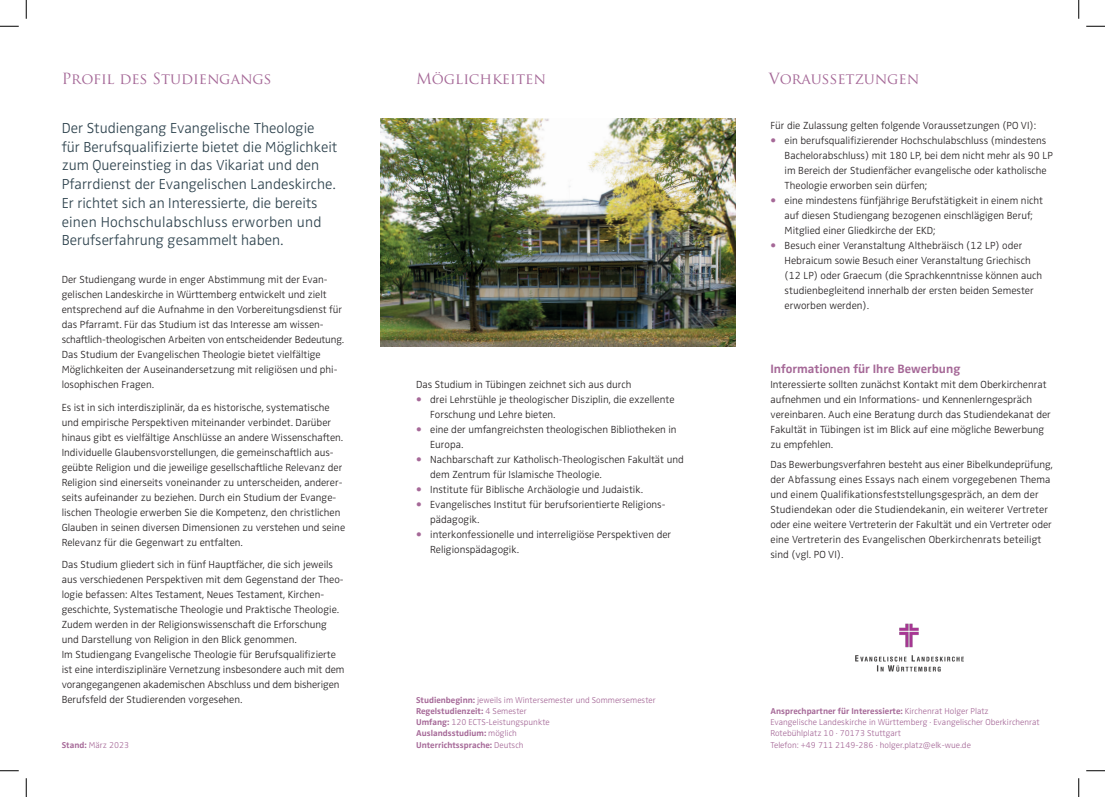
<style>
.page{position:relative;width:1105px;height:797px;background:#fff}
.page>*{position:absolute;margin:0;border:0;box-sizing:border-box;transform-origin:0 0}
.t1{font:300 15px/18.8px "Zwo OT";color:#2d424d}
.t2{font:15px "Trajan Pro";color:#a56897}
.t3{font:700 12.5px "Zwo OT";color:#a56897}
.t4{font:300 10.62px/15px "Zwo OT";color:#231f20}
.t5{font:300 8.75px/11.2px "Zwo OT";color:#a56897}
.s1{font-weight:400;font-size:13.75px;color:#a56897}
.s2{font-weight:700}
</style>
<div class="page">
<img style="left:381px;top:119px;width:354px;height:227px">
<img style="left:855px;top:623px;width:109px;height:49px">
<svg style="left:0;top:25px;width:19px;height:2px"></svg>
<svg style="left:1086px;top:25px;width:19px;height:2px"></svg>
<svg style="left:0;top:770px;width:19px;height:1px"></svg>
<svg style="left:1086px;top:770px;width:19px;height:1px"></svg>
<svg style="left:25px;top:0;width:2px;height:19px"></svg>
<svg style="left:25px;top:778px;width:2px;height:19px"></svg>
<svg style="left:1078px;top:0;width:1px;height:19px"></svg>
<svg style="left:1078px;top:778px;width:1px;height:19px"></svg>
<h1 class="t2" style="left:62px;top:69px;width:211px">Profil des Studiengangs</h1>
<h1 class="t2" style="left:416px;top:69px;width:131px">Möglichkeiten</h1>
<h1 class="t2" style="left:769px;top:69px;width:152px">Voraussetzungen</h1>
<p class="t4" style="left:770px;top:118px;width:267px">Für die Zulassung gelten folgende Voraussetzungen (PO VI):</p>
<p class="t4" style="left:785px;top:133px;width:270px;text-indent:-14px"><span class="s1">•</span> ein berufsqualifizierender Hochschulabschluss (mindestens Bachelorabschluss) mit 180 LP, bei dem nicht mehr als 90 LP im Bereich der Studienfächer evangelische oder katholische Theologie erworben sein dürfen;</p>
<p class="t4" style="left:785px;top:193px;width:260px;text-indent:-14px"><span class="s1">•</span> eine mindestens fünfjährige Berufstätigkeit in einem nicht auf diesen Studiengang bezogenen einschlägigen Beruf;<br>Mitglied einer Gliedkirche der EKD;</p>
<p class="t4" style="left:785px;top:238px;width:259px;text-indent:-14px"><span class="s1">•</span> Besuch einer Veranstaltung Althebräisch (12 LP) oder Hebraicum sowie Besuch einer Veranstaltung Griechisch (12 LP) oder Graecum (die Sprachkenntnisse können auch studienbegleitend innerhalb der ersten beiden Semester erworben werden).</p>
<p class="t1" style="left:62px;top:119px;width:277px">Der Studiengang Evangelische Theologie<br>für Berufsqualifizierte bietet die Möglichkeit zum Quereinstieg in das Vikariat und den Pfarrdienst der Evangelischen Landeskirche.<br>Er richtet sich an Interessierte, die bereits einen Hochschulabschluss erworben und Berufserfahrung gesammelt haben.</p>
<p class="t4" style="left:62px;top:272px;width:284px">Der Studiengang wurde in enger Abstimmung mit der Evan&shy;gelischen Landeskirche in Württemberg entwickelt und zielt entsprechend auf die Aufnahme in den Vorbereitungsdienst für das Pfarramt. Für das Studium ist das Interesse am wissen&shy;schaftlich-theologischen Arbeiten von entscheidender Bedeutung.<br>Das Studium der Evangelischen Theologie bietet vielfältige Möglichkeiten der Auseinandersetzung mit religiösen und phi&shy;losophischen Fragen.</p>
<p class="t4" style="left:62px;top:400px;width:285px">Es ist in sich interdisziplinär, da es historische, systematische und empirische Perspektiven miteinander verbindet. Darüber hinaus gibt es vielfältige Anschlüsse an andere Wissenschaften.<br>Individuelle Glaubensvorstellungen, die gemeinschaftlich aus&shy;geübte Religion und die jeweilige gesellschaftliche Relevanz der Religion sind einerseits voneinander zu unterscheiden, anderer&shy;seits aufeinander zu beziehen. Durch ein Studium der Evange&shy;lischen Theologie erwerben Sie die Kompetenz, den christlichen Glauben in seinen diversen Dimensionen zu verstehen und seine Relevanz für die Gegenwart zu entfalten.</p>
<p class="t4" style="left:62px;top:557px;width:284px">Das Studium gliedert sich in fünf Hauptfächer, die sich jeweils aus verschiedenen Perspektiven mit dem Gegenstand der Theo&shy;logie befassen: Altes Testament, Neues Testament, Kirchen&shy;geschichte, Systematische Theologie und Praktische Theologie.<br>Zudem werden in der Religionswissenschaft die Erforschung und Darstellung von Religion in den Blick genommen.<br>Im Studiengang Evangelische Theologie für Berufsqualifizierte ist eine interdisziplinäre Vernetzung insbesondere auch mit dem vorangegangenen akademischen Abschluss und dem bisherigen Berufsfeld der Studierenden vorgesehen.</p>
<p class="t3" style="left:770px;top:361px;width:191px">Informationen für Ihre Bewerbung</p>
<p class="t4" style="left:770px;top:377px;width:282px">Interessierte sollten zunächst Kontakt mit dem Oberkirchenrat aufnehmen und ein Informations- und Kennenlerngespräch vereinbaren. Auch eine Beratung durch das Studiendekanat der Fakultät in Tübingen ist im Blick auf eine mögliche Bewerbung zu empfehlen.</p>
<p class="t4" style="left:770px;top:457px;width:284px">Das Bewerbungsverfahren besteht aus einer Bibelkundeprüfung, der Abfassung eines Essays nach einem vorgegebenen Thema und einem Qualifikationsfeststellungsgespräch, an dem der Studiendekan oder die Studiendekanin, ein weiterer Vertreter oder eine weitere Vertreterin der Fakultät und ein Vertreter oder eine Vertreterin des Evangelischen Oberkirchenrats beteiligt sind (vgl. PO VI).</p>
<p class="t4" style="left:416px;top:377px;width:217px">Das Studium in Tübingen zeichnet sich aus durch</p>
<p class="t4" style="left:430px;top:392px;width:246px;text-indent:-14px"><span class="s1">•</span> drei Lehrstühle je theologischer Disziplin, die exzellente<br>Forschung und Lehre bieten.</p>
<p class="t4" style="left:430px;top:422px;width:248px;text-indent:-14px"><span class="s1">•</span> eine der umfangreichsten theologischen Bibliotheken in<br>Europa.</p>
<p class="t4" style="left:430px;top:452px;width:255px;text-indent:-14px"><span class="s1">•</span> Nachbarschaft zur Katholisch-Theologischen Fakultät und dem Zentrum für Islamische Theologie.</p>
<p class="t4" style="left:416px;top:482px;width:228px"><span class="s1">•</span> Institute für Biblische Archäologie und Judaistik.</p>
<p class="t4" style="left:430px;top:497px;width:236px;text-indent:-14px"><span class="s1">•</span> Evangelisches Institut für berufsorientierte Religions&shy;pädagogik.</p>
<p class="t4" style="left:430px;top:527px;width:243px;text-indent:-14px"><span class="s1">•</span> interkonfessionelle und interreligiöse Perspektiven der<br>Religionspädagogik.</p>
<p class="t5" style="left:416px;top:694px;width:241px"><span class="s2">Studienbeginn:</span> jeweils im Wintersemester und Sommersemester <span class="s2">Regelstudienzeit:</span> 4 Semester<br><span class="s2">Umfang:</span> 120 ECTS-Leistungspunkte<br><span class="s2">Auslandsstudium:</span> möglich<br><span class="s2">Unterrichtssprache:</span> Deutsch</p>
<p class="t5" style="left:770px;top:705px;width:271px"><span class="s2">Ansprechpartner für Interessierte:</span> Kirchenrat Holger Platz<br>Evangelische Landeskirche in Württemberg · Evangelischer Oberkirchenrat<br>Rotebühlplatz 10 · 70173 Stuttgart</p>
<p class="t5" style="left:62px;top:739px;width:69px"><span class="s2">Stand:</span> März 2023</p>
<p class="t5" style="left:770px;top:739px;width:202px">Telefon: +49 711 2149-286 · holger.platz@elk-wue.de</p>
</div>
